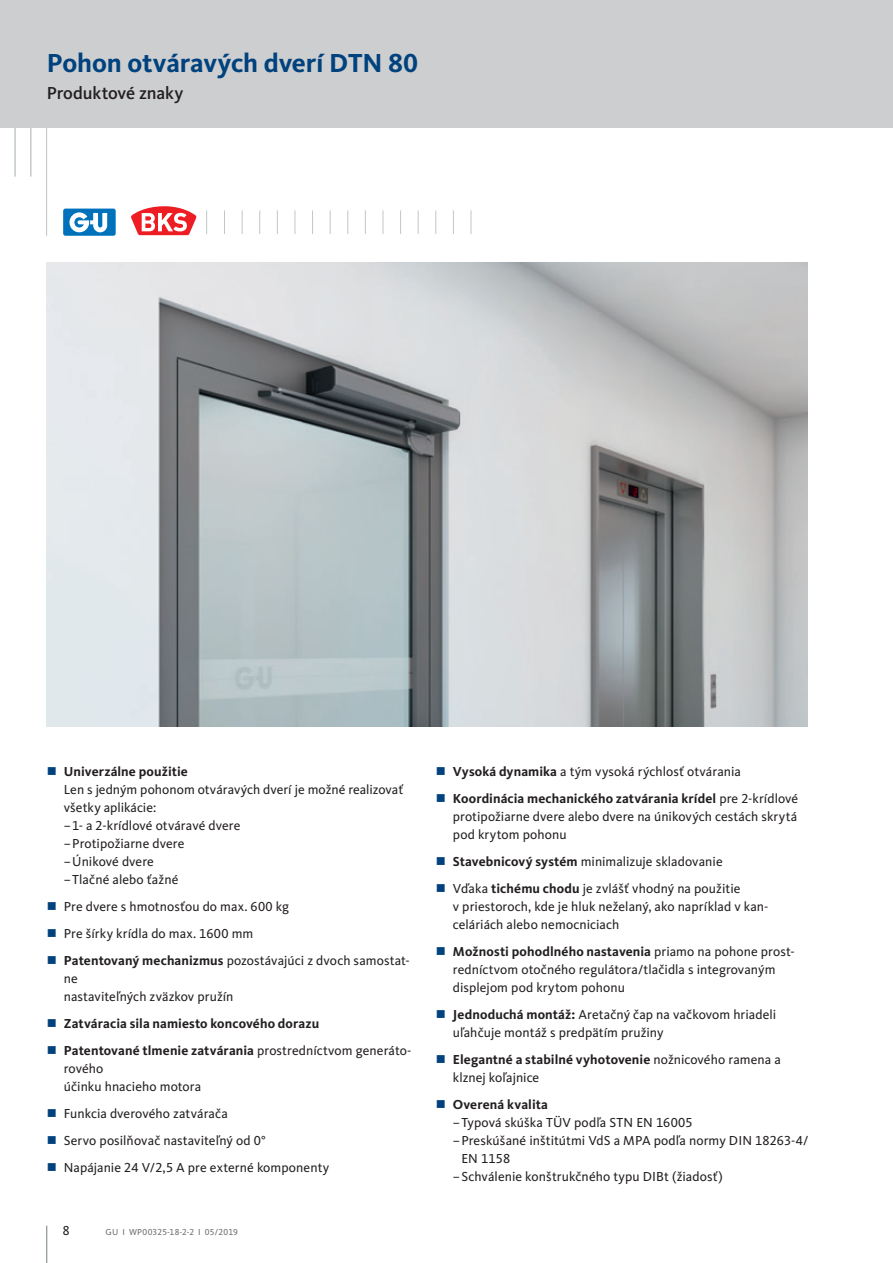
<style>
.page{position:relative;width:893px;height:1263px;background:#fff}
.page>*{position:absolute;margin:0;border:0;box-sizing:border-box;transform-origin:0 0}
._01_Überschrift{font:700 27px "Kievit Pro";letter-spacing:-.005em;color:#00427d}
._02_Unterthema{font:500 18px "Kievit Pro";letter-spacing:-.005em;color:#231f20}
._05_Fließtext{font:13.5px/18px "Kievit Pro";letter-spacing:.005em;color:#231f20}
.t1{font:700 13.5px "Kievit Pro";letter-spacing:.005em;color:#231f20}
.t2{font:9px "Kievit Pro";letter-spacing:.02em;color:#6c6d70}
.s1{font-weight:700}
</style>
<div class="page">
<div style="left:0;top:0;width:893px;height:128px;background:#cdced0"></div>
<hr style="left:46px;top:128px;width:1px;height:108px;background:#c1c7c9">
<hr style="left:31px;top:128px;width:1px;height:49px;background:#c1c7c9">
<hr style="left:15px;top:128px;width:1px;height:49px;background:#c1c7c9">
<svg style="left:206px;top:210px;width:1px;height:24px"></svg>
<svg style="left:224px;top:210px;width:1px;height:24px"></svg>
<svg style="left:242px;top:210px;width:1px;height:24px"></svg>
<svg style="left:259px;top:210px;width:1px;height:24px"></svg>
<svg style="left:277px;top:210px;width:1px;height:24px"></svg>
<svg style="left:295px;top:210px;width:1px;height:24px"></svg>
<svg style="left:312px;top:210px;width:1px;height:24px"></svg>
<svg style="left:330px;top:210px;width:1px;height:24px"></svg>
<svg style="left:347px;top:210px;width:1px;height:24px"></svg>
<svg style="left:365px;top:210px;width:1px;height:24px"></svg>
<svg style="left:383px;top:210px;width:1px;height:24px"></svg>
<svg style="left:400px;top:210px;width:1px;height:24px"></svg>
<svg style="left:418px;top:210px;width:1px;height:24px"></svg>
<svg style="left:435px;top:210px;width:1px;height:24px"></svg>
<svg style="left:453px;top:210px;width:1px;height:24px"></svg>
<svg style="left:471px;top:210px;width:1px;height:24px"></svg>
<div style="left:63px;top:209px;width:53px;height:27px;background:#0071bb;border-radius:2px"></div>
<svg style="left:69px;top:212px;width:38px;height:20px"></svg>
<svg style="left:131px;top:206px;width:65px;height:29px"></svg>
<hr style="left:47px;top:1226px;width:1px;height:37px;background:#727c7e">
<img style="left:47px;top:263px;width:761px;height:463px">
<p class="_01_Überschrift" style="left:47px;top:46px;width:373px">Pohon otváravých dverí DTN 80</p>
<p class="_02_Unterthema" style="left:47px;top:82px;width:138px">Produktové znaky</p>
<p class="t1" style="left:64px;top:763px;width:126px">Univerzálne použitie</p>
<p class="_05_Fließtext" style="left:64px;top:780px;width:341px">Len s jedným pohonom otváravých dverí je možné realizovať všetky aplikácie:</p>
<p class="_05_Fließtext" style="left:64px;top:816px;width:178px">–1- a 2-krídlové otváravé dvere</p>
<p class="_05_Fließtext" style="left:64px;top:834px;width:122px">–Protipožiarne dvere</p>
<p class="_05_Fließtext" style="left:64px;top:852px;width:92px">–Únikové dvere</p>
<p class="_05_Fließtext" style="left:64px;top:870px;width:116px">–Tlačné alebo ťažné</p>
<p class="_05_Fließtext" style="left:64px;top:897px;width:227px">Pre dvere s hmotnosťou do max. 600 kg</p>
<p class="_05_Fließtext" style="left:64px;top:924px;width:191px">Pre šírky krídla do max. 1600 mm</p>
<p class="_05_Fließtext" style="left:64px;top:951px;width:347px"><span class="s1">Patentovaný mechanizmus</span> pozostávajúci z dvoch samostat&shy;ne<br>nastaviteľných zväzkov pružín</p>
<p class="t1" style="left:64px;top:1015px;width:257px">Zatváracia sila namiesto koncového dorazu</p>
<p class="_05_Fließtext" style="left:64px;top:1041px;width:349px"><span class="s1">Patentované tlmenie zatvárania</span> prostredníctvom generáto&shy;rového<br>účinku hnacieho motora</p>
<p class="_05_Fließtext" style="left:64px;top:1104px;width:166px">Funkcia dverového zatvárača</p>
<p class="_05_Fließtext" style="left:64px;top:1131px;width:204px">Servo posilňovač nastaviteľný od 0°</p>
<p class="_05_Fließtext" style="left:64px;top:1158px;width:267px">Napájanie 24 V/2,5 A pre externé komponenty</p>
<p class="_05_Fließtext" style="left:63px;top:1221px;width:8px">8</p>
<p class="t2" style="left:105px;top:1226px;width:134px">GU І WP00325-18-2-2 І 05/2019</p>
<p class="_05_Fließtext" style="left:453px;top:762px;width:290px"><span class="s1">Vysoká dynamika</span> a tým vysoká rýchlosť otvárania</p>
<p class="_05_Fließtext" style="left:453px;top:789px;width:347px;text-align:justify"><span class="s1">Koordinácia mechanického zatvárania krídel</span> pre 2-krídlové protipožiarne dvere alebo dvere na únikových cestách skrytá pod krytom pohonu</p>
<p class="_05_Fließtext" style="left:453px;top:852px;width:271px"><span class="s1">Stavebnicový systém</span> minimalizuje skladovanie</p>
<p class="_05_Fließtext" style="left:453px;top:879px;width:317px">Vďaka <span class="s1">tichému chodu</span> je zvlášť vhodný na použitie<br>v priestoroch, kde je hluk neželaný, ako napríklad v kan&shy;celáriách alebo nemocniciach</p>
<p class="_05_Fließtext" style="left:453px;top:942px;width:343px"><span class="s1">Možnosti pohodlného nastavenia</span> priamo na pohone prost&shy;redníctvom otočného regulátora/tlačidla s integrovaným displejom pod krytom pohonu</p>
<p class="_05_Fließtext" style="left:453px;top:1005px;width:325px"><span class="s1">Jednoduchá montáž:</span> Aretačný čap na vačkovom hriadeli uľahčuje montáž s predpätím pružiny</p>
<p class="_05_Fließtext" style="left:453px;top:1050px;width:329px"><span class="s1">Elegantné a stabilné vyhotovenie</span> nožnicového ramena a klznej koľajnice</p>
<p class="t1" style="left:453px;top:1096px;width:97px">Overená kvalita</p>
<p class="_05_Fließtext" style="left:453px;top:1113px;width:241px">–Typová skúška TÜV podľa STN EN 16005</p>
<p class="_05_Fließtext" style="left:461px;top:1131px;width:349px;text-indent:-9px">–Preskúšané inštitútmi VdS a MPA podľa normy DIN 18263-4/<br>EN 1158</p>
<p class="_05_Fließtext" style="left:453px;top:1167px;width:272px">–Schválenie konštrukčného typu DIBt (žiadosť)</p>
</div>
